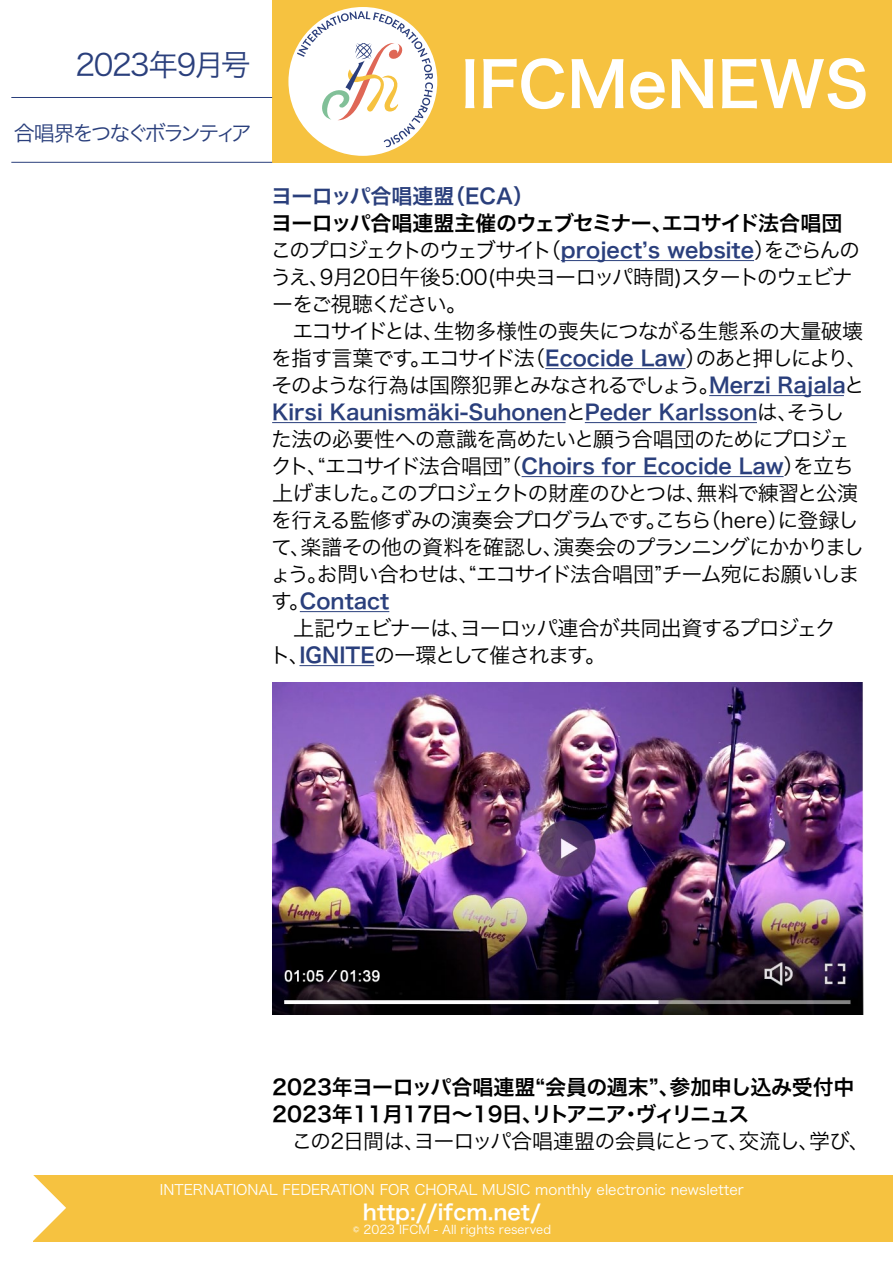
<style>
.page{position:relative;width:893px;height:1263px;background:#fff}
.page>*{position:absolute;margin:0;border:0;box-sizing:border-box;transform-origin:0 0}
.t1{font:61.5px "Hira Kaku Pro W6";color:#fff}
.t2{font:30px "Hira Kaku Pro W3";letter-spacing:-.05em;color:#2a3f7c}
.t3{font:21px/27px "Hira Kaku Pro W3";letter-spacing:-.06em;color:#000}
.t4{font:21px "Hira Kaku Pro W6";color:#2a3f7c}
.t5{font:21px/27px "Hira Kaku Pro W6";letter-spacing:-.025em;color:#000}
.t6{font:21px "Hira Kaku Pro W3";letter-spacing:-.04em;color:#000}
.t7{font:21px "Hira Kaku Pro W6";letter-spacing:-.045em;color:#000}
.t8{font:21px "Hira Kaku Pro W6";color:#fff}
.t9{font:21px "Hira Kaku Pro W3";letter-spacing:-.14em;color:#2a3f7c}
.t10{font:14.25px "Hira Kaku Pro W3";color:#fff}
.t11{font:12px "Hira Kaku Pro W3";color:#fff}
.s1{font-family:"Hira Kaku Pro W6";color:#2a3f7c}
.s2{font-family:"Hira Kaku Pro W3";color:#000}
</style>
<div class="page">
<hr style="left:561px;top:260px;width:193px;height:1px;background:#2a3f7c">
<hr style="left:545px;top:368px;width:141px;height:1px;background:#2a3f7c">
<hr style="left:709px;top:395px;width:135px;height:1px;background:#2a3f7c">
<hr style="left:272px;top:422px;width:293px;height:1px;background:#2a3f7c">
<hr style="left:585px;top:422px;width:172px;height:1px;background:#2a3f7c">
<hr style="left:522px;top:476px;width:262px;height:1px;background:#2a3f7c">
<hr style="left:300px;top:611px;width:89px;height:1px;background:#2a3f7c">
<hr style="left:299px;top:665px;width:75px;height:1px;background:#2a3f7c">
<div style="left:33px;top:1176px;width:860px;height:66px;background:#f6c240"></div>
<svg style="left:33px;top:1175px;width:33px;height:66px"></svg>
<div style="left:272px;top:0;width:619px;height:163px;background:#f6c240"></div>
<div style="left:288px;top:7px;width:149px;height:149px;background:#fff;border-radius:50%"></div>
<svg style="left:297px;top:11px;width:136px;height:136px"></svg>
<hr style="left:11px;top:97px;width:261px;height:1px;background:#2a3f7c">
<hr style="left:11px;top:162px;width:261px;height:1px;background:#2a3f7c">
<img style="left:272px;top:683px;width:591px;height:332px">
<h2 class="t2" style="left:76px;top:38px;width:177px">2023年9月号</h2>
<p class="t9" style="left:14px;top:114px;width:239px">合唱界をつなぐボランティア</p>
<h1 class="t1" style="left:461px;top:29px;width:409px">IFCMeNEWS</h1>
<p class="t4" style="left:271px;top:177px;width:264px">ヨーロッパ合唱連盟（ECA）</p>
<p class="t7" style="left:271px;top:204px;width:573px">ヨーロッパ合唱連盟主催のウェブセミナー、エコサイド法合唱団</p>
<p class="t3" style="left:270px;top:235px;width:599px">このプロジェクトのウェブサイト（<span class="s1">project’s website</span>）をごらんのうえ、9月20日午後5:00(中央ヨーロッパ時間)スタートのウェビナーをご視聴ください。<br>　エコサイドとは、生物多様性の喪失につながる生態系の大量破壊を指す言葉です。エコサイド法（<span class="s1">Ecocide Law</span>）のあと押しにより、そのような行為は国際犯罪とみなされるでしょう。<span class="s1">Merzi Rajala</span>と</p>
<p class="t4" style="left:272px;top:393px;width:574px">Kirsi Kaunismäki-Suhonen<span class="s2">と</span>Peder Karlsson<span class="s2">は、そうし</span></p>
<p class="t3" style="left:270px;top:424px;width:596px">た法の必要性への意識を高めたいと願う合唱団のためにプロジェクト、“エコサイド法合唱団”（<span class="s1">Choirs for Ecocide Law</span>）を立ち上げました。このプロジェクトの財産のひとつは、無料で練習と公演を行える監修ずみの演奏会プログラムです。こちら（here）に登録して、楽譜その他の資料を確認し、演奏会のプランニングにかかりましょう。お問い合わせは、“エコサイド法合唱団”チーム宛にお願いしま</p>
<p class="t4" style="left:271px;top:582px;width:120px"><span class="s2">す。</span>Contact</p>
<p class="t3" style="left:270px;top:613px;width:568px">　上記ウェビナーは、ヨーロッパ連合が共同出資するプロジェクト、<span class="s1">IGNITE</span>の一環として催されます。</p>
<p class="t5" style="left:272px;top:1072px;width:584px">2023年ヨーロッパ合唱連盟“会員の週末”、参加申し込み受付中<br>2023年11月17日～19日、リトアニア・ヴィリニュス</p>
<p class="t6" style="left:272px;top:1122px;width:599px">　この2日間は、ヨーロッパ合唱連盟の会員にとって、交流し、学び、</p>
<p class="t10" style="left:160px;top:1177px;width:585px">INTERNATIONAL FEDERATION FOR CHORAL MUSIC monthly electronic newsletter</p>
<p class="t8" style="left:363px;top:1193px;width:179px">http://ifcm.net/</p>
<p class="t11" style="left:353px;top:1219px;width:200px">© 2023 IFCM - All rights reserved</p>
</div>
